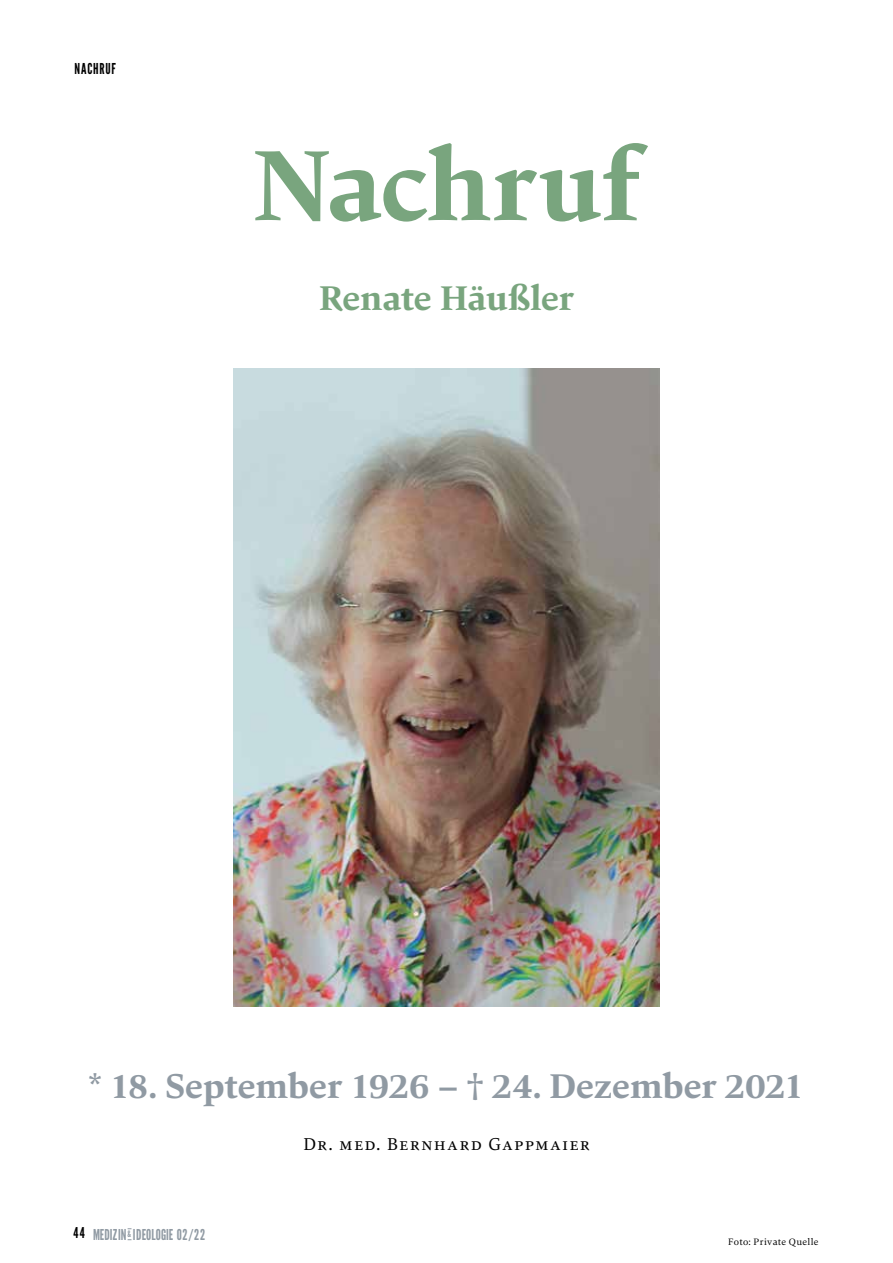
<style>
.page{position:relative;width:893px;height:1263px;background:#fff}
.page>*{position:absolute;margin:0;border:0;box-sizing:border-box;transform-origin:0 0}
.t1{font:700 105px "Carat";color:#79a57e}
.t2{font:700 36px "Carat";letter-spacing:-.005em;color:#909aa3}
.t3{font:700 36px "Carat";letter-spacing:-.01em;color:#79a57e}
.t4{font:18px "Carat";letter-spacing:.1em;color:#000}
.t5{font:15px "League Gothic";letter-spacing:.01em;color:#909aa3;scale:.96 1}
.t6{font:15px "League Gothic";color:#000;scale:.96 1}
.t7{font:14.85px "League Gothic";color:#000}
.t8{font:9.75px "Carat";letter-spacing:.04em;color:#000}
</style>
<div class="page">
<img style="left:234px;top:368px;width:425px;height:638px">
<p class="t6" style="left:74px;top:60px;width:8px">NACHRU</p>
<p class="t6" style="left:112px;top:60px;width:6px">F</p>
<h1 class="t1" style="left:252px;top:116px;width:390px">Nachruf</h1>
<p class="t3" style="left:319px;top:274px;width:256px">Renate Häußler</p>
<p class="t2" style="left:88px;top:1062px;width:717px">* 18. September 1926 – † 24. Dezember 2021</p>
<p class="t4" style="left:303px;top:1133px;width:288px">Dr. med. Bernhard Gappmaier</p>
<p class="t7" style="left:73px;top:1224px;width:13px">44</p>
<p class="t5" style="left:93px;top:1225px;width:118px">MEDIZIN<sup>&amp;</sup>I DEOLOGIE 02/22</p>
<p class="t8" style="left:728px;top:1235px;width:92px">Foto: Private Quelle</p>
</div>
